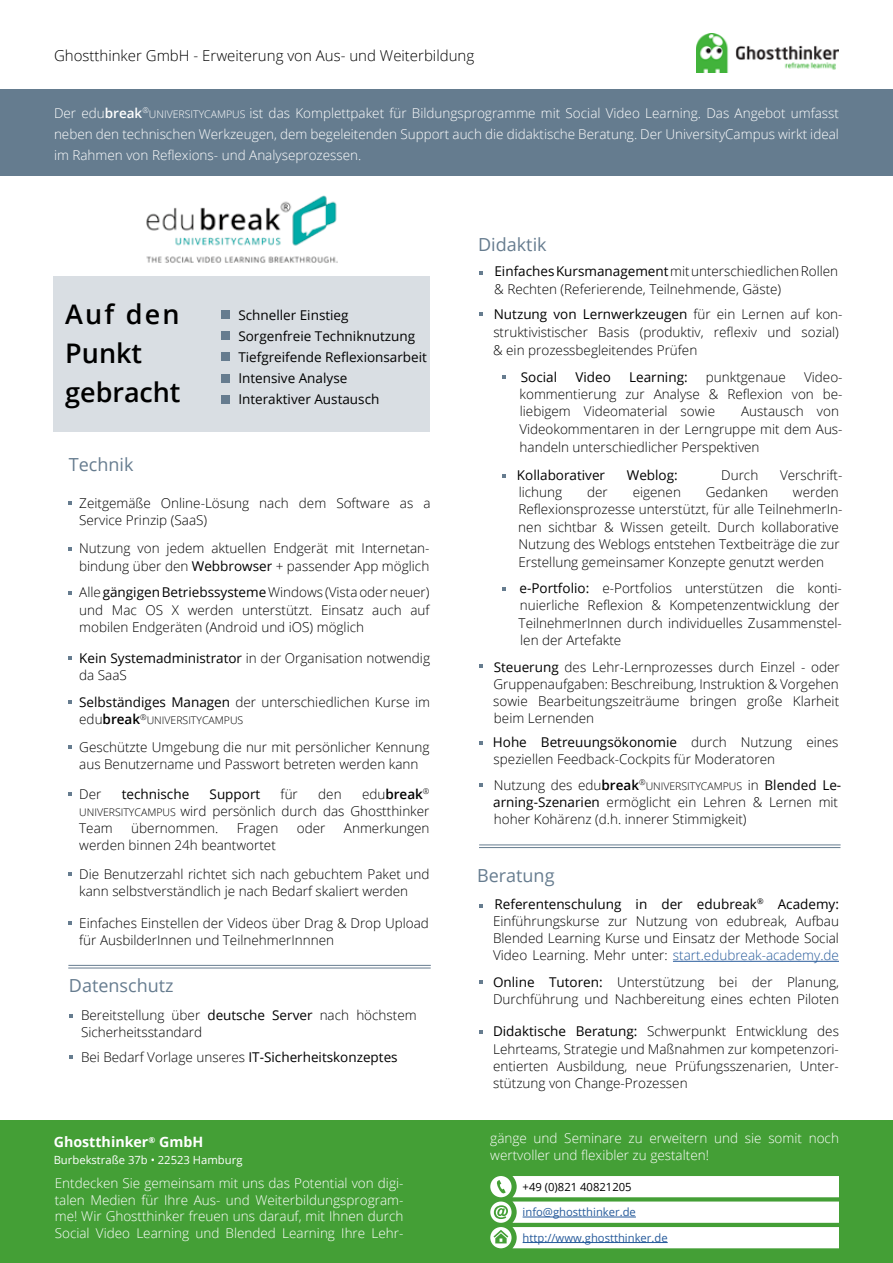
<style>
.page{position:relative;width:893px;height:1263px;background:#fff}
.page>*{position:absolute;margin:0;border:0;box-sizing:border-box;transform-origin:0 0}
.t1{font:600 27px/39px "Open Sans";color:#000}
.t2{font:18px "Open Sans";color:#667c8f}
.t3{font:300 15px "Open Sans";color:#000}
.t4{font:700 14.25px "Open Sans";color:#fff}
.t5{font:300 13.5px/17.2px "Open Sans";color:#000}
.t6{font:300 13.5px/16.5px "Open Sans";color:#fff;text-align:justify}
.t7{font:13.5px/21px "Open Sans";color:#000}
.t8{font:11.25px "Open Sans";color:#275b9b}
.t9{font:11.25px "Open Sans";color:#fff}
.t10{font:11.25px "Open Sans";color:#000}
.t11{font:300 10.5px "Open Sans";color:#000}
.s1{font-weight:600}
.s2{font-size:10.5px}
.s3{font-weight:400}
.s4{font-size:13.5px}
.s5{font-weight:600;font-size:13.5px}
.s6{font-weight:400;font-size:13.5px}
.s7{color:#275b9b}
</style>
<div class="page">
<img style="left:696px;top:33px;width:143px;height:39px">
<div style="left:0;top:1120px;width:893px;height:143px;background:#449f36"></div>
<svg style="left:490px;top:1176px;width:349px;height:72px;background:#e1efe0"></svg>
<hr style="left:523px;top:1242px;width:145px;height:1px;background:#275b9b">
<div style="left:53px;top:277px;width:376px;height:155px;background:#d9dee3"></div>
<img style="left:146px;top:195px;width:192px;height:68px">
<div style="left:0;top:89px;width:893px;height:87px;background:#657c8f"></div>
<div style="left:222px;top:311px;width:8px;height:8px;background:#667c8f"></div>
<div style="left:222px;top:331px;width:8px;height:9px;background:#667c8f"></div>
<div style="left:222px;top:352px;width:8px;height:8px;background:#667c8f"></div>
<div style="left:222px;top:374px;width:8px;height:8px;background:#667c8f"></div>
<div style="left:222px;top:395px;width:8px;height:9px;background:#667c8f"></div>
<hr style="left:479px;top:844px;width:362px;height:1px;background:#667c8f">
<hr style="left:479px;top:847px;width:361px;height:1px;background:#667c8f">
<hr style="left:68px;top:965px;width:363px;height:1px;background:#667c8f">
<svg style="left:69px;top:501px;width:3px;height:4px"></svg>
<svg style="left:69px;top:700px;width:3px;height:4px"></svg>
<svg style="left:69px;top:745px;width:3px;height:4px"></svg>
<svg style="left:69px;top:792px;width:3px;height:4px"></svg>
<svg style="left:69px;top:872px;width:3px;height:4px"></svg>
<svg style="left:69px;top:921px;width:3px;height:4px"></svg>
<hr style="left:68px;top:968px;width:363px;height:1px;background:#667c8f">
<svg style="left:69px;top:1014px;width:4px;height:4px"></svg>
<svg style="left:69px;top:1055px;width:4px;height:4px"></svg>
<svg style="left:479px;top:313px;width:4px;height:3px"></svg>
<svg style="left:502px;top:375px;width:3px;height:4px"></svg>
<svg style="left:479px;top:271px;width:4px;height:3px"></svg>
<svg style="left:502px;top:587px;width:3px;height:4px"></svg>
<svg style="left:479px;top:664px;width:4px;height:4px"></svg>
<svg style="left:479px;top:741px;width:4px;height:4px"></svg>
<svg style="left:479px;top:783px;width:4px;height:3px"></svg>
<hr style="left:673px;top:961px;width:166px;height:1px;background:#275b9b">
<svg style="left:479px;top:904px;width:4px;height:3px"></svg>
<svg style="left:479px;top:980px;width:4px;height:3px"></svg>
<svg style="left:479px;top:1030px;width:4px;height:3px"></svg>
<p class="t3" style="left:54px;top:46px;width:422px">Ghostthinker GmbH - Erweiterung von Aus- und Weiterbildung</p>
<p class="t6" style="left:54px;top:102px;width:786px;line-height:21px">Der edu<span class="s1">break</span><sup>®</sup><span class="s2">UNIVERSITYCAMPUS</span> ist das Komplettpaket für Bildungsprogramme mit Social Video Learning. Das Angebot umfasst neben den technischen Werkzeugen, dem begeleitenden Support auch die didaktische Beratung. Der UniversityCampus wirkt ideal im Rahmen von Reflexions- und Analyseprozessen.</p>
<h1 class="t1" style="left:65px;top:294px;width:117px">Auf den<br>Punkt gebracht</h1>
<p class="t7" style="left:238px;top:304px;width:190px">Schneller Einstieg<br>Sorgenfreie Techniknutzung<br>Tiefgreifende Reflexionsarbeit<br>Intensive Analyse<br>Interaktiver Austausch</p>
<h2 class="t2" style="left:69px;top:452px;width:66px">Technik</h2>
<p class="t5" style="left:79px;top:494px;width:353px">Zeitgemäße Online-Lösung nach dem Software as a<br>Service Prinzip (SaaS)</p>
<p class="t5" style="left:79px;top:539px;width:352px">Nutzung von jedem aktuellen Endgerät mit Internetan&shy;bindung über den <span class="s3">Webbrowser</span> + passender App möglich</p>
<p class="t5" style="left:79px;top:583px;width:352px;text-align:justify">Alle <span class="s3">gängigen Betriebssysteme</span> Windows (Vista oder neuer) und Mac OS X werden unterstützt. Einsatz auch auf mobilen Endgeräten (Android und iOS) möglich</p>
<p class="t5" style="left:79px;top:649px;width:352px"><span class="s3">Kein Systemadministrator</span> in der Organisation notwendig da SaaS</p>
<p class="t5" style="left:79px;top:693px;width:352px"><span class="s3">Selbständiges Managen</span> der unterschiedlichen Kurse im</p>
<p class="t11" style="left:79px;top:713px;width:166px"><span class="s4">edu</span><span class="s5">break</span><sup>®</sup>UNIVERSITYCAMPUS</p>
<p class="t5" style="left:79px;top:738px;width:352px">Geschützte Umgebung die nur mit persönlicher Kennung aus Benutzername und Passwort betreten werden kann</p>
<p class="t5" style="left:79px;top:785px;width:24px">Der</p>
<p class="t7" style="left:122px;top:783px;width:69px">technische</p>
<p class="t7" style="left:210px;top:783px;width:52px">Support</p>
<p class="t5" style="left:281px;top:785px;width:19px">für</p>
<p class="t5" style="left:318px;top:785px;width:25px">den</p>
<p class="t5" style="left:79px;top:785px;width:352px;text-align:justify;text-indent:283px">edu<span class="s1">break</span><sup>® </sup><span class="s2">UNIVERSITYCAMPUS</span> wird persönlich durch das Ghostthinker Team</p>
<p class="t5" style="left:131px;top:819px;width:88px">übernommen.</p>
<p class="t5" style="left:237px;top:819px;width:43px">Fragen</p>
<p class="t5" style="left:297px;top:819px;width:30px">oder</p>
<p class="t5" style="left:344px;top:819px;width:87px">Anmerkungen</p>
<p class="t5" style="left:79px;top:831px;width:352px;line-height:28.5px">werden binnen 24h beantwortet<br>Die Benutzerzahl richtet sich nach gebuchtem Paket und</p>
<p class="t5" style="left:79px;top:882px;width:331px">kann selbstverständlich je nach Bedarf skaliert werden</p>
<p class="t5" style="left:79px;top:914px;width:351px">Einfaches Einstellen der Videos über Drag &amp; Drop Upload für AusbilderInnen und TeilnehmerInnnen</p>
<h2 class="t2" style="left:69px;top:973px;width:106px">Datenschutz</h2>
<p class="t5" style="left:81px;top:1006px;width:337px">Bereitstellung über <span class="s3">deutsche Server</span> nach höchstem<br>Sicherheitsstandard</p>
<p class="t5" style="left:81px;top:1048px;width:318px">Bei Bedarf Vorlage unseres <span class="s3">IT-Sicherheitskonzeptes</span></p>
<p class="t4" style="left:54px;top:1132px;width:151px">Ghostthinker<sup>®</sup> GmbH</p>
<p class="t9" style="left:54px;top:1152px;width:190px">Burbekstraße 37b • 22523 Hamburg</p>
<p class="t6" style="left:55px;top:1175px;width:350px">Entdecken Sie gemeinsam mit uns das Potential von digi&shy;talen Medien für Ihre Aus- und Weiterbildungsprogram&shy;me! Wir Ghostthinker freuen uns darauf, mit Ihnen durch Social Video Learning und Blended Learning Ihre Lehr-</p>
<h2 class="t2" style="left:478px;top:232px;width:70px">Didaktik</h2>
<p class="t5" style="left:494px;top:262px;width:345px;line-height:18px"><span class="s3">Einfaches Kursmanagement</span> mit unterschiedlichen Rollen &amp; Rechten (Referierende, Teilnehmende, Gäste)</p>
<p class="t5" style="left:493px;top:305px;width:351px"><span class="s3">Nutzung von Lernwerkzeugen</span> für ein Lernen auf kon&shy;struktivistischer Basis (produktiv, reflexiv und sozial) &amp; ein prozessbegleitendes Prüfen</p>
<p class="t7" style="left:521px;top:366px;width:38px">Social</p>
<p class="t7" style="left:575px;top:366px;width:37px">Video</p>
<p class="t7" style="left:629px;top:366px;width:60px">Learning:</p>
<p class="t5" style="left:706px;top:368px;width:81px">punktgenaue</p>
<p class="t5" style="left:520px;top:368px;width:324px;text-align:justify;text-indent:284px">Video&shy;kommentierung zur Analyse &amp; Reflexion von be&shy;liebigem Videomaterial sowie</p>
<p class="t5" style="left:519px;top:402px;width:325px;text-indent:222px">Austausch von<br>Videokommentaren in der Lerngruppe mit dem Aus&shy;handeln unterschiedlicher Perspektiven</p>
<p class="t7" style="left:517px;top:464px;width:90px">Kollaborativer</p>
<p class="t7" style="left:627px;top:464px;width:52px">Weblog:</p>
<p class="t5" style="left:721px;top:466px;width:39px">Durch</p>
<p class="t5" style="left:780px;top:466px;width:64px">Verschrift-</p>
<p class="t5" style="left:519px;top:483px;width:45px">lichung</p>
<p class="t5" style="left:587px;top:483px;width:22px">der</p>
<p class="t5" style="left:633px;top:483px;width:50px">eigenen</p>
<p class="t5" style="left:706px;top:483px;width:64px">Gedanken</p>
<p class="t5" style="left:518px;top:483px;width:326px;text-indent:275px">werden Reflexionsprozesse unterstützt, für alle TeilnehmerIn&shy;nen sichtbar &amp; Wissen geteilt. Durch kollaborative Nutzung des Weblogs entstehen Textbeiträge die zur Erstellung gemeinsamer Konzepte genutzt werden</p>
<p class="t5" style="left:519px;top:579px;width:325px"><span class="s3">e-Portfolio:</span> e-Portfolios unterstützen die konti&shy;nuierliche Reflexion &amp; Kompetenzentwicklung der TeilnehmerInnen durch individuelles Zusammenstel&shy;len der Artefakte</p>
<p class="t5" style="left:493px;top:658px;width:348px;text-align:justify"><span class="s3">Steuerung</span> des Lehr-Lernprozesses durch Einzel - oder Gruppenaufgaben: Beschreibung, Instruktion &amp; Vorgehen sowie Bearbeitungszeiträume bringen große Klarheit beim Lernenden</p>
<p class="t5" style="left:493px;top:733px;width:347px"><span class="s3">Hohe Betreuungsökonomie</span> durch Nutzung eines speziellen Feedback-Cockpits für Moderatoren</p>
<p class="t11" style="left:494px;top:779px;width:349px"><span class="s4">Nutzung des edu</span><span class="s5">break</span><sup>®</sup>UNIVERSITYCAMPUS <span class="s4">in</span> <span class="s6">Blended Le-</span></p>
<p class="t5" style="left:493px;top:793px;width:346px"><span class="s3">arning-Szenarien</span> ermöglicht ein Lehren &amp; Lernen mit hoher Kohärenz (d.h. innerer Stimmigkeit)</p>
<h2 class="t2" style="left:477px;top:863px;width:79px">Beratung</h2>
<p class="t5" style="left:493px;top:895px;width:347px;text-align:justify"><span class="s3">Referentenschulung in der edubreak</span><sup>®</sup> <span class="s3">Academy:<br></span>Einführungskurse zur Nutzung von edubreak, Aufbau Blended Learning Kurse und Einsatz der Methode Social Video Learning. Mehr unter: <span class="s7">start.edubreak-academy.de</span></p>
<p class="t5" style="left:493px;top:973px;width:347px"><span class="s3">Online Tutoren:</span> Unterstützung bei der Planung,<br>Durchführung und Nachbereitung eines echten Piloten</p>
<p class="t5" style="left:493px;top:1022px;width:347px;text-align:justify"><span class="s3">Didaktische Beratung:</span> Schwerpunkt Entwicklung des Lehrteams, Strategie und Maßnahmen zur kompetenzori&shy;entierten Ausbildung, neue Prüfungsszenarien, Unter&shy;stützung von Change-Prozessen</p>
<p class="t6" style="left:490px;top:1130px;width:350px">gänge und Seminare zu erweitern und sie somit noch wertvoller und flexibler zu gestalten!</p>
<p class="t10" style="left:523px;top:1179px;width:111px">+49 (0)821 40821205</p>
<p class="t8" style="left:523px;top:1204px;width:115px">info@ghostthinker.de</p>
<p class="t8" style="left:523px;top:1230px;width:147px">http://www.ghostthinker.de</p>
</div>
